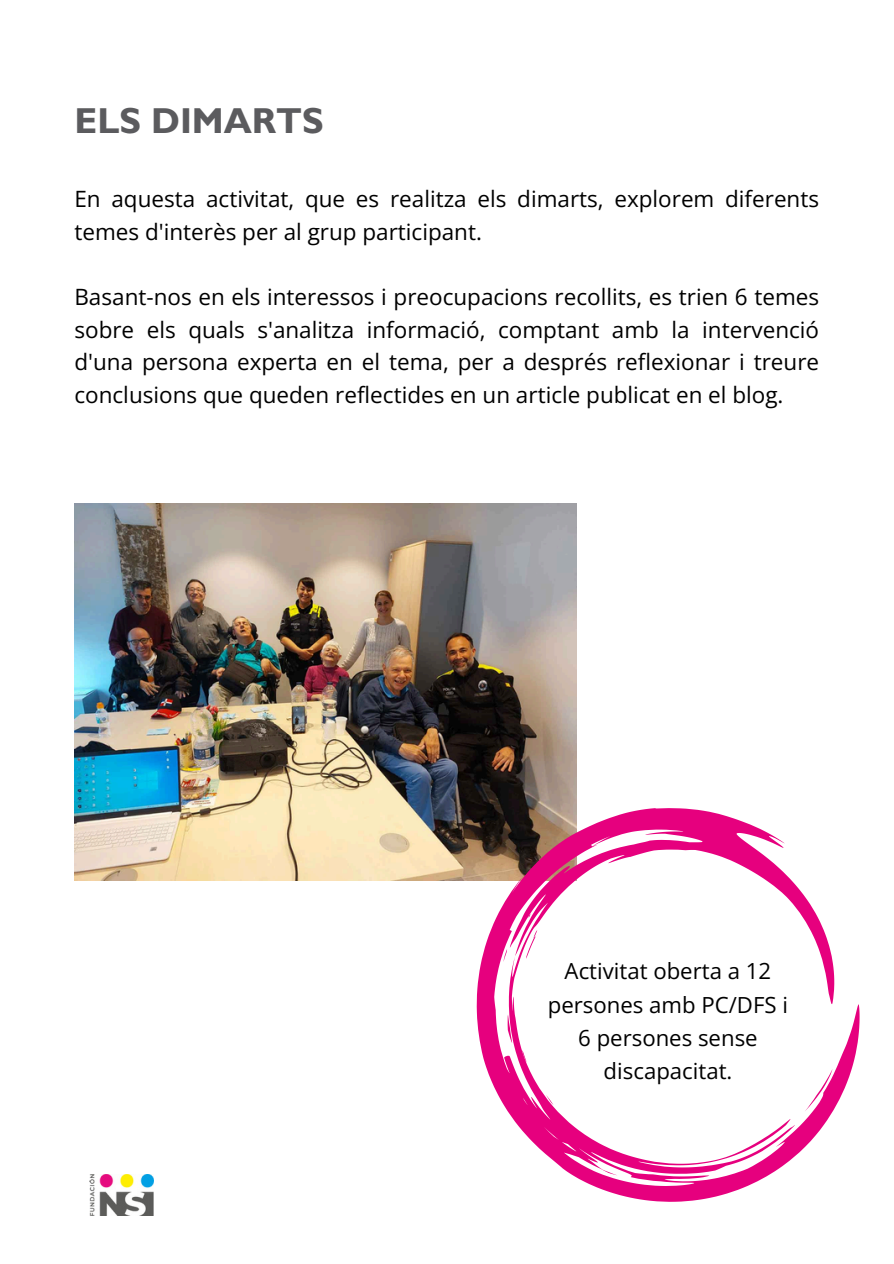
<style>
.page{position:relative;width:894px;height:1264px;background:#fff}
.page>*{position:absolute;margin:0;border:0;box-sizing:border-box;transform-origin:0 0}
.t1{font:700 36px "Gill Sans MT Std";color:#5b5b5e}
.t2{font:22.5px/32.7px "Open Sans";color:#000}
.t3{font:22.2px/33.3px "Open Sans";color:#000;text-align:center}
</style>
<div class="page">
<img style="left:89px;top:1174px;width:64px;height:41px">
<img style="left:74px;top:503px;width:502px;height:377px">
<svg style="left:476px;top:808px;width:383px;height:393px"></svg>
<svg style="left:804px;top:1068px;width:28px;height:43px"></svg>
<svg style="left:546px;top:1094px;width:7px;height:11px"></svg>
<svg style="left:526px;top:929px;width:11px;height:29px"></svg>
<svg style="left:522px;top:1049px;width:4px;height:12px"></svg>
<svg style="left:507px;top:1014px;width:5px;height:29px"></svg>
<svg style="left:503px;top:948px;width:4px;height:13px"></svg>
<svg style="left:600px;top:1168px;width:32px;height:9px"></svg>
<p class="t1" style="left:74px;top:109px;width:251px">ELS DIMARTS</p>
<p class="t2" style="left:74px;top:182px;width:746px">En aquesta activitat, que es realitza els dimarts, explorem diferents temes d'interès per al grup participant.</p>
<p class="t2" style="left:74px;top:280px;width:746px;text-align:justify">Basant-nos en els interessos i preocupacions recollits, es trien 6 temes sobre els quals s'analitza informació, comptant amb la intervenció d'una persona experta en el tema, per a després reflexionar i treure conclusions que queden reflectides en un article publicat en el blog.</p>
<p class="t3" style="left:547px;top:954px;width:241px">Activitat oberta a 12 persones amb PC/DFS i<br>6 persones sense discapacitat.</p>
</div>
